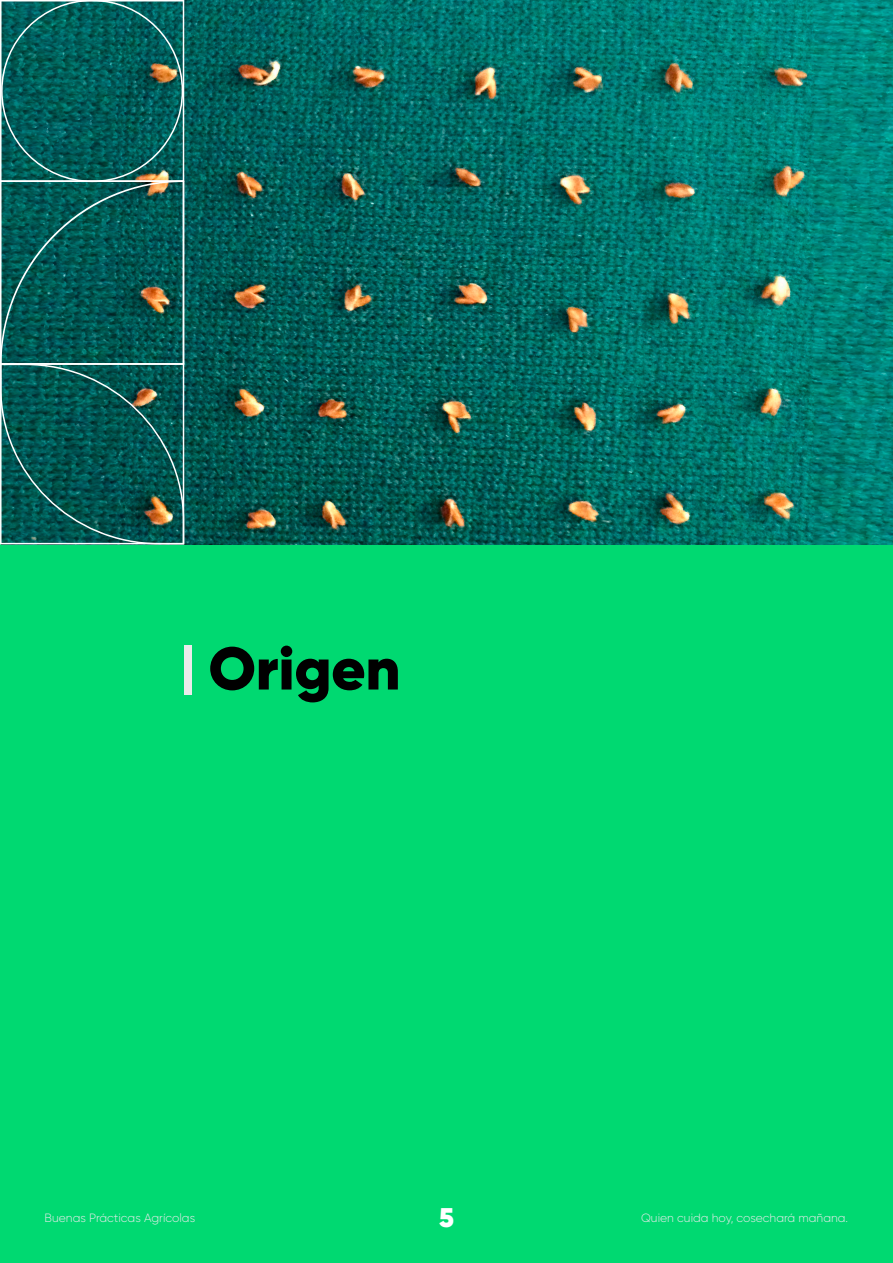
<style>
.page{position:relative;width:893px;height:1263px;background:#00d971}
.page>*{position:absolute;margin:0;border:0;box-sizing:border-box;transform-origin:0 0}
.t1{font:900 60px "Gilroy";color:#000}
.t2{font:900 27px "Gilroy";color:#fff}
.t3{font:300 12px "Gilroy";color:#eaeaeb}
</style>
<div class="page">
<img style="left:184px;top:0;width:709px;height:544px">
<svg style="left:0;top:0;width:184px;height:544px;background:#10605b"></svg>
<div style="left:184px;top:645px;width:8px;height:50px;background:#ebebeb"></div>
<p class="t1" style="left:209px;top:630px;width:193px">Origen</p>
<p class="t3" style="left:44px;top:1211px;width:152px">Buenas Prácticas Agrícolas</p>
<h2 class="t2" style="left:439px;top:1200px;width:16px">5</h2>
<p class="t3" style="left:641px;top:1211px;width:209px">Quien cuida hoy, cosechará mañana.</p>
</div>
